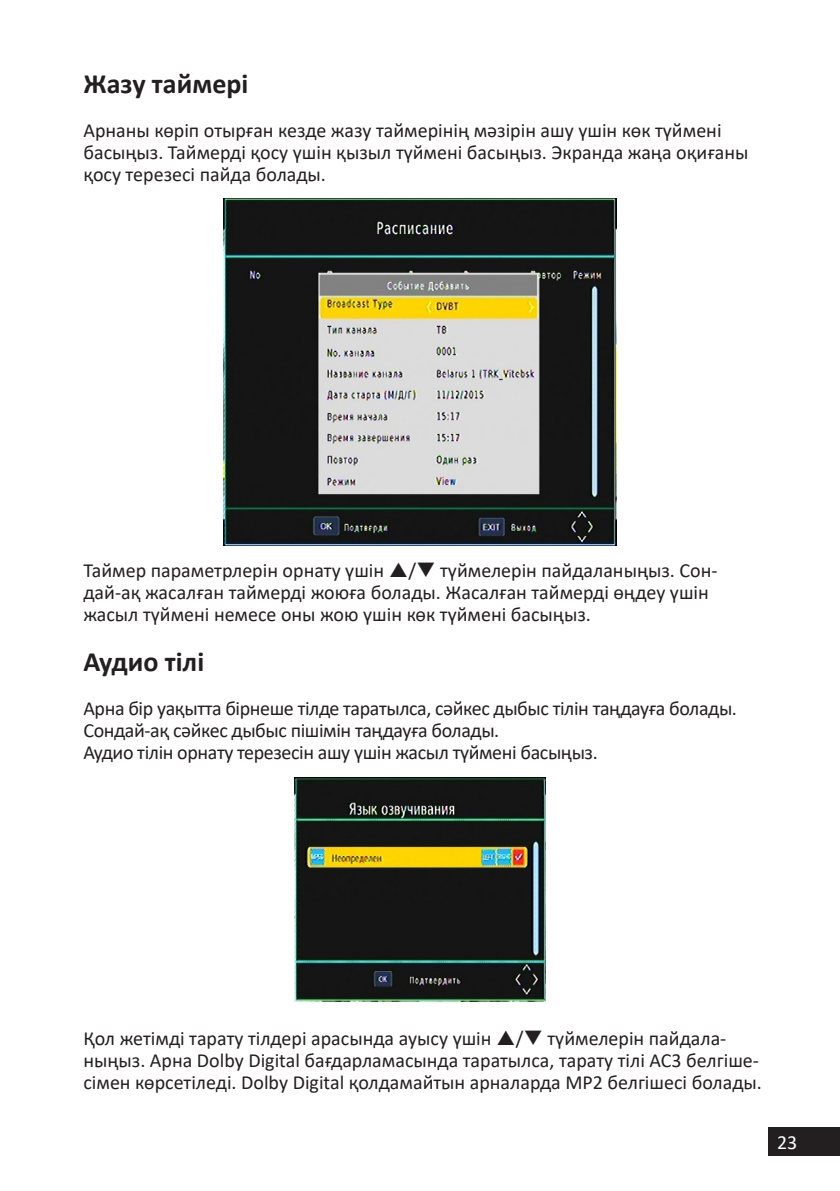
<style>
.page{position:relative;width:840px;height:1191px;background:#fff}
.page>*{position:absolute;margin:0;border:0;box-sizing:border-box;transform-origin:0 0}
.Заголовок_14{font:700 28px "Calibri";color:#231f20}
.t1{font:20px/22px "Calibri";color:#231f20}
.t2{font:20px/22px "Calibri";letter-spacing:-.02em;color:#231f20}
.t3{font:20px "Calibri";color:#fff}
</style>
<div class="page">
<div style="left:767px;top:1126px;width:72px;height:29px;background:#231f20"></div>
<img style="left:223px;top:198px;width:393px;height:347px">
<img style="left:294px;top:778px;width:251px;height:224px">
<p class="Заголовок_14" style="left:83px;top:64px;width:166px">Жазу таймері</p>
<p class="t1" style="left:83px;top:119px;width:666px">Арнаны көріп отырған кезде жазу таймерінің мәзірін ашу үшін көк түймені басыңыз. Таймерді қосу үшін қызыл түймені басыңыз. Экранда жаңа оқиғаны қосу терезесі пайда болады.</p>
<p class="t1" style="left:83px;top:559px;width:635px">Таймер параметрлерін орнату үшін /❑ түймелерін пайдаланыңыз. Сон&shy;дай-ақ жасалған таймерді жоюға болады. Жасалған таймерді өңдеу үшін жасыл түймені немесе оны жою үшін көк түймені басыңыз.</p>
<p class="Заголовок_14" style="left:83px;top:642px;width:122px">Аудио тілі</p>
<p class="t2" style="left:83px;top:697px;width:654px">Арна бір уақытта бірнеше тілде таратылса, сәйкес дыбыс тілін таңдауға болады.<br>Сондай-ақ сәйкес дыбыс пішімін таңдауға болады.</p>
<p class="t2" style="left:83px;top:741px;width:515px">Аудио тілін орнату терезесін ашу үшін жасыл түймені басыңыз.</p>
<p class="t1" style="left:83px;top:1027px;width:679px">Қол жетімді тарату тілдері арасында ауысу үшін /❑ түймелерін пайдала&shy;ныңыз. Арна Dolby Digital бағдарламасында таратылса, тарату тілі AC3 белгіше&shy;сімен көрсетіледі. Dolby Digital қолдамайтын арналарда MP2 белгішесі болады.</p>
<p class="t3" style="left:776px;top:1128px;width:22px">23</p>
</div>
